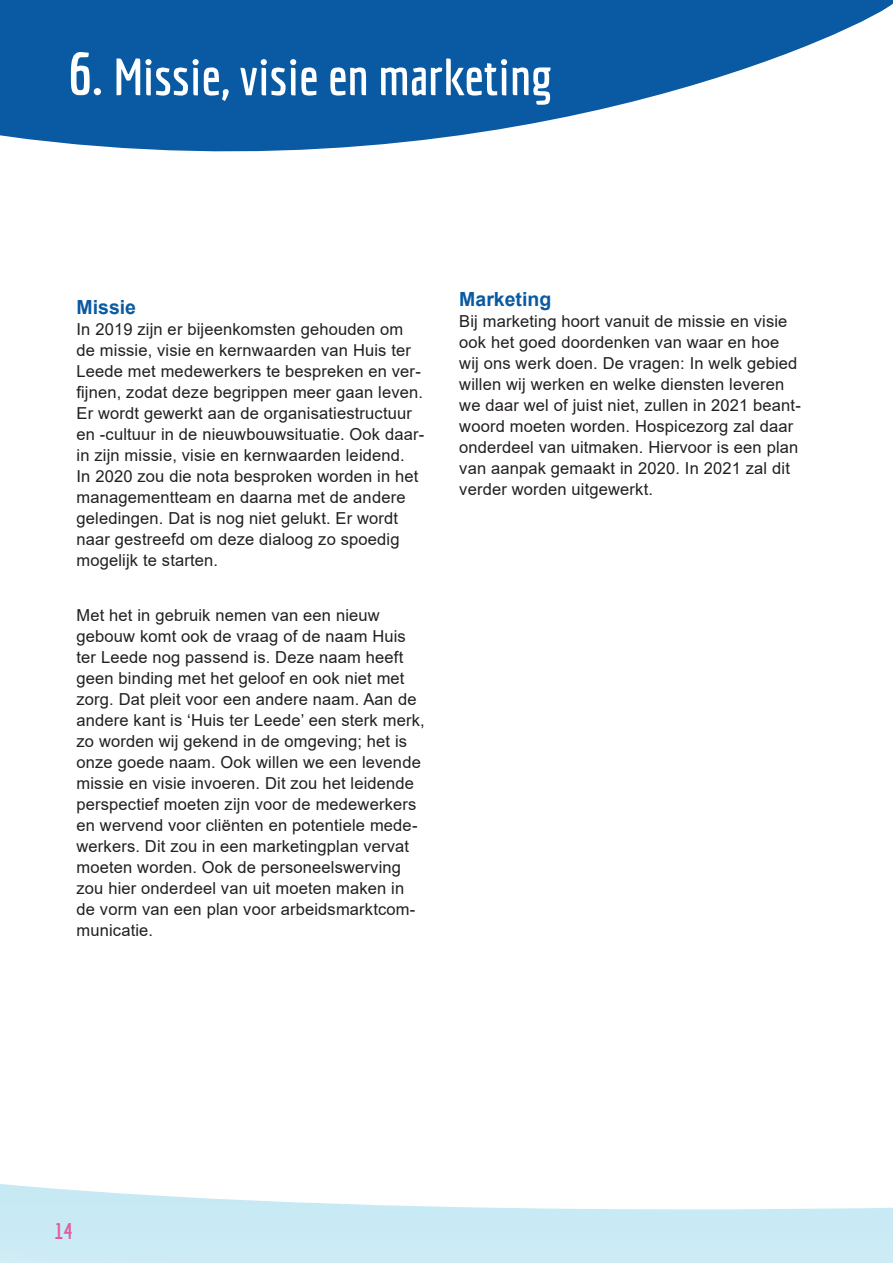
<style>
.page{position:relative;width:893px;height:1263px;background:#fff}
.page>*{position:absolute;margin:0;border:0;box-sizing:border-box;transform-origin:0 0}
.t1{font:700 51px "Economica";color:#fff}
.t2{font:700 22.5px "Economica";color:#e05da3}
.t3{font:700 19.5px "Arial";color:#0a5aa3}
.t4{font:16.5px/21px "Arial";letter-spacing:.01em;color:#231f20}
.s1{font-size:60px}
</style>
<div class="page">
<svg style="left:0;top:1184px;width:893px;height:79px"></svg>
<svg style="left:0;top:0;width:893px;height:152px;fill:#0a5aa3"></svg>
<p class="t1" style="left:67px;top:47px;width:487px"><span class="s1">6.</span> Missie, visie en marketing</p>
<p class="t3" style="left:77px;top:293px;width:61px">Missie</p>
<p class="t4" style="left:77px;top:319px;width:349px">In 2019 zijn er bijeenkomsten gehouden om de missie, visie en kernwaarden van Huis ter Leede met medewerkers te bespreken en ver&shy;fijnen, zodat deze begrippen meer gaan leven.<br>Er wordt gewerkt aan de organisatiestructuur en -cultuur in de nieuwbouwsituatie. Ook daar&shy;in zijn missie, visie en kernwaarden leidend.<br>In 2020 zou die nota besproken worden in het managementteam en daarna met de andere geledingen. Dat is nog niet gelukt. Er wordt naar gestreefd om deze dialoog zo spoedig mogelijk te starten.</p>
<p class="t4" style="left:77px;top:605px;width:350px">Met het in gebruik nemen van een nieuw gebouw komt ook de vraag of de naam Huis ter Leede nog passend is. Deze naam heeft geen binding met het geloof en ook niet met zorg. Dat pleit voor een andere naam. Aan de andere kant is ‘Huis ter Leede’ een sterk merk, zo worden wij gekend in de omgeving; het is onze goede naam. Ook willen we een levende missie en visie invoeren. Dit zou het leidende perspectief moeten zijn voor de medewerkers en wervend voor cliënten en potentiele mede&shy;werkers. Dit zou in een marketingplan vervat moeten worden. Ook de personeelswerving zou hier onderdeel van uit moeten maken in de vorm van een plan voor arbeidsmarktcom&shy;municatie.</p>
<p class="t3" style="left:459px;top:285px;width:94px">Marketing</p>
<p class="t4" style="left:459px;top:311px;width:343px">Bij marketing hoort vanuit de missie en visie ook het goed doordenken van waar en hoe wij ons werk doen. De vragen: In welk gebied willen wij werken en welke diensten leveren we daar wel of juist niet, zullen in 2021 beant&shy;woord moeten worden. Hospicezorg zal daar onderdeel van uitmaken. Hiervoor is een plan van aanpak gemaakt in 2020. In 2021 zal dit verder worden uitgewerkt.</p>
<p class="t2" style="left:54px;top:1218px;width:20px">14</p>
</div>
